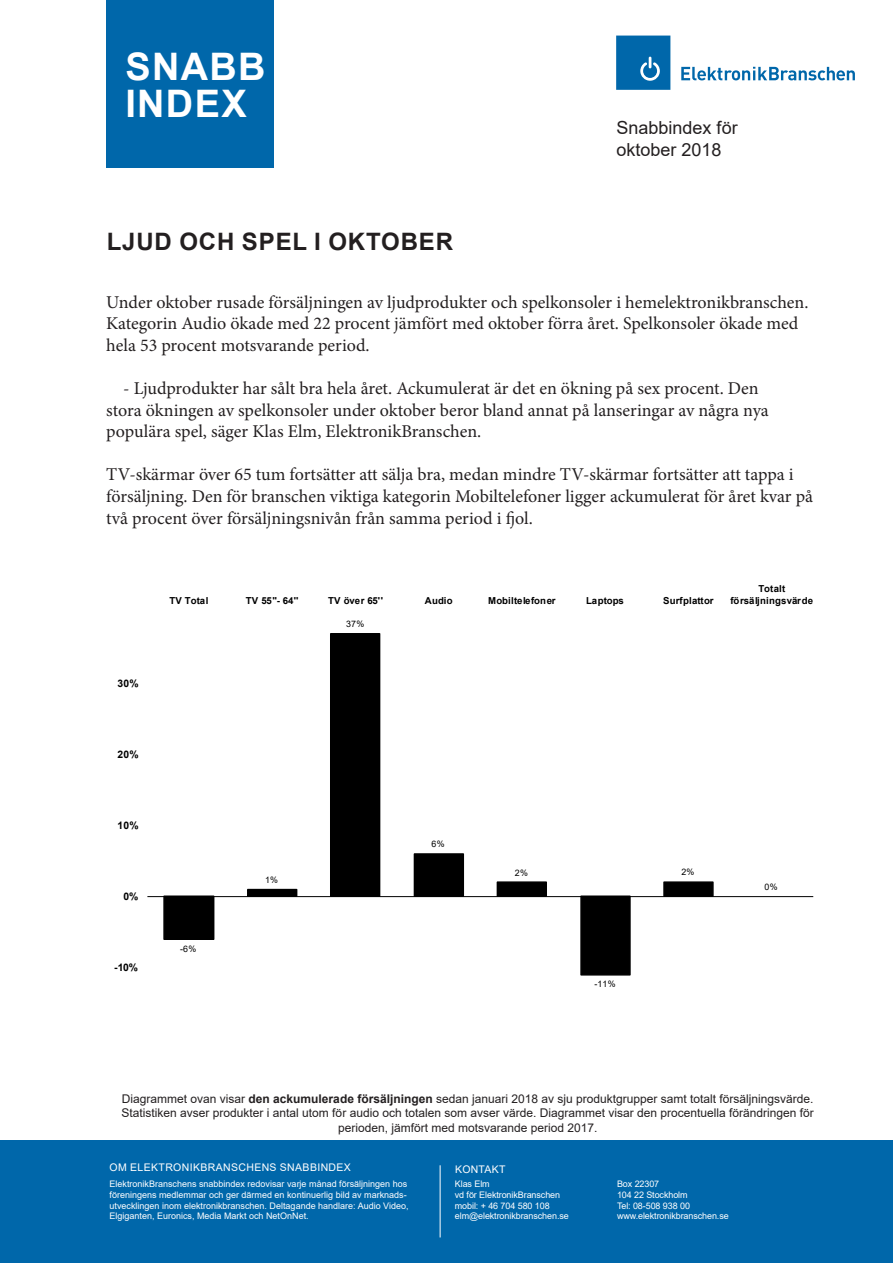
<style>
.page{position:relative;width:893px;height:1263px;background:#fff}
.page>*{position:absolute;margin:0;border:0;box-sizing:border-box;transform-origin:0 0}
.t1{font:700 37.95px "Arial";letter-spacing:.035em;color:#fff}
.t2{font:700 24px "Arial";letter-spacing:.035em;color:#231f20}
.t3{font:18px/21.6px "Minion Pro";letter-spacing:-.005em;color:#231f20}
.t4{font:18px/21.6px "Arial";color:#231f20}
.t5{font:700 16.05px "Arial";color:#000}
.t6{font:13.8px "Arial";color:#000}
.t7{font:12px/14.4px "Arial";color:#231f20;text-align:center}
.t8{font:10.5px "Arial";letter-spacing:.035em;color:#fff}
.t9{font:700 10.35px "Arial";letter-spacing:.015em;color:#000}
.t10{font:700 9.6px/11.4px "Arial";letter-spacing:.005em;color:#000;text-align:center}
.t11{font:9px/10.8px "Arial";color:#fff}
.t12{font:8.85px "Arial";color:#000}
.s1{font-weight:700}
</style>
<div class="page">
<svg style="left:681px;top:67px;width:174px;height:13px"></svg>
<svg style="left:616px;top:36px;width:54px;height:54px;background:#0f70af"></svg>
<div style="left:0;top:1141px;width:893px;height:122px;background:#0067aa"></div>
<hr style="left:440px;top:1165px;width:1px;height:72px;background:#fff">
<div style="left:106px;top:0;width:168px;height:168px;background:#0067aa"></div>
<svg style="left:163px;top:633px;width:551px;height:343px"></svg>
<hr style="left:147px;top:896px;width:666px;height:1px;background:#000">
<p class="t1" style="left:125px;top:40px;width:142px">SNABB</p>
<p class="t1" style="left:125px;top:76px;width:123px">INDEX</p>
<p class="t2" style="left:107px;top:225px;width:348px">LJUD OCH SPEL I OKTOBER</p>
<p class="t4" style="left:617px;top:117px;width:123px">Snabbindex för oktober 2018</p>
<p class="t3" style="left:106px;top:291px;width:704px">Under oktober rusade försäljningen av ljudprodukter och spelkonsoler i hemelektronikbranschen.<br>Kategorin Audio ökade med 22 procent jämfört med oktober förra året. Spelkonsoler ökade med hela 53 procent motsvarande period.</p>
<p class="t3" style="left:106px;top:377px;width:664px;text-indent:17px">- Ljudprodukter har sålt bra hela året. Ackumulerat är det en ökning på sex procent. Den stora ökningen av spelkonsoler under oktober beror bland annat på lanseringar av några nya populära spel, säger Klas Elm, ElektronikBranschen.</p>
<p class="t3" style="left:106px;top:464px;width:708px">TV-skärmar över 65 tum fortsätter att sälja bra, medan mindre TV-skärmar fortsätter att tappa i försäljning. Den för branschen viktiga kategorin Mobiltelefoner ligger ackumulerat för året kvar på två procent över försäljningsnivån från samma period i fjol.</p>
<p class="t6" style="left:295px;top:334px;width:26px">-6%</p>
<p class="t5" style="left:192px;top:471px;width:39px">-20%</p>
<p class="t10" style="left:169px;top:595px;width:40px">TV Total</p>
<p class="t10" style="left:246px;top:595px;width:54px">TV 55"- 64''</p>
<p class="t10" style="left:328px;top:595px;width:56px">TV över 65''</p>
<p class="t10" style="left:425px;top:595px;width:30px">Audio</p>
<p class="t10" style="left:488px;top:595px;width:69px">Mobiltelefoner</p>
<p class="t10" style="left:586px;top:595px;width:39px">Laptops</p>
<p class="t10" style="left:663px;top:595px;width:52px">Surfplattor</p>
<p class="t10" style="left:731px;top:583px;width:84px">Totalt försäljningsvärde</p>
<p class="t9" style="left:118px;top:676px;width:23px">30%</p>
<p class="t9" style="left:118px;top:747px;width:23px">20%</p>
<p class="t9" style="left:118px;top:818px;width:23px">10%</p>
<p class="t9" style="left:123px;top:889px;width:17px">0%</p>
<p class="t9" style="left:114px;top:960px;width:26px">-10%</p>
<p class="t12" style="left:180px;top:942px;width:18px">-6%</p>
<p class="t12" style="left:346px;top:618px;width:20px">37%</p>
<p class="t12" style="left:265px;top:873px;width:15px">1%</p>
<p class="t12" style="left:432px;top:838px;width:15px">6%</p>
<p class="t12" style="left:515px;top:866px;width:15px">2%</p>
<p class="t12" style="left:594px;top:978px;width:23px">-11%</p>
<p class="t12" style="left:681px;top:865px;width:15px">2%</p>
<p class="t12" style="left:765px;top:881px;width:15px">0%</p>
<p class="t7" style="left:122px;top:1091px;width:694px">Diagrammet ovan visar <span class="s1">den ackumulerade försäljningen</span> sedan januari 2018 av sju produktgrupper samt totalt försäljningsvärde.<br>Statistiken avser produkter i antal utom för audio och totalen som avser värde. Diagrammet visar den procentuella förändringen för perioden, jämfört med motsvarande period 2017.</p>
<p class="t8" style="left:110px;top:1160px;width:243px">OM ELEKTRONIKBRANSCHENS SNABBINDEX</p>
<p class="t11" style="left:110px;top:1178px;width:301px">ElektronikBranschens snabbindex redovisar varje månad försäljningen hos föreningens medlemmar och ger därmed en kontinuerlig bild av marknads&shy;utvecklingen inom elektronikbranschen. Deltagande handlare: Audio Video, Elgiganten, Euronics, Media Markt och NetOnNet.</p>
<p class="t8" style="left:455px;top:1162px;width:52px">KONTAKT</p>
<p class="t11" style="left:455px;top:1178px;width:115px">Klas Elm<br>vd för ElektronikBranschen mobil: + 46 704 580 108 elm@elektronikbranschen.se</p>
<p class="t11" style="left:617px;top:1178px;width:44px">Box 22307</p>
<p class="t11" style="left:617px;top:1189px;width:113px">104 22 Stockholm<br>Tel: 08-508 938 00 www.elektronikbranschen.se</p>
</div>
